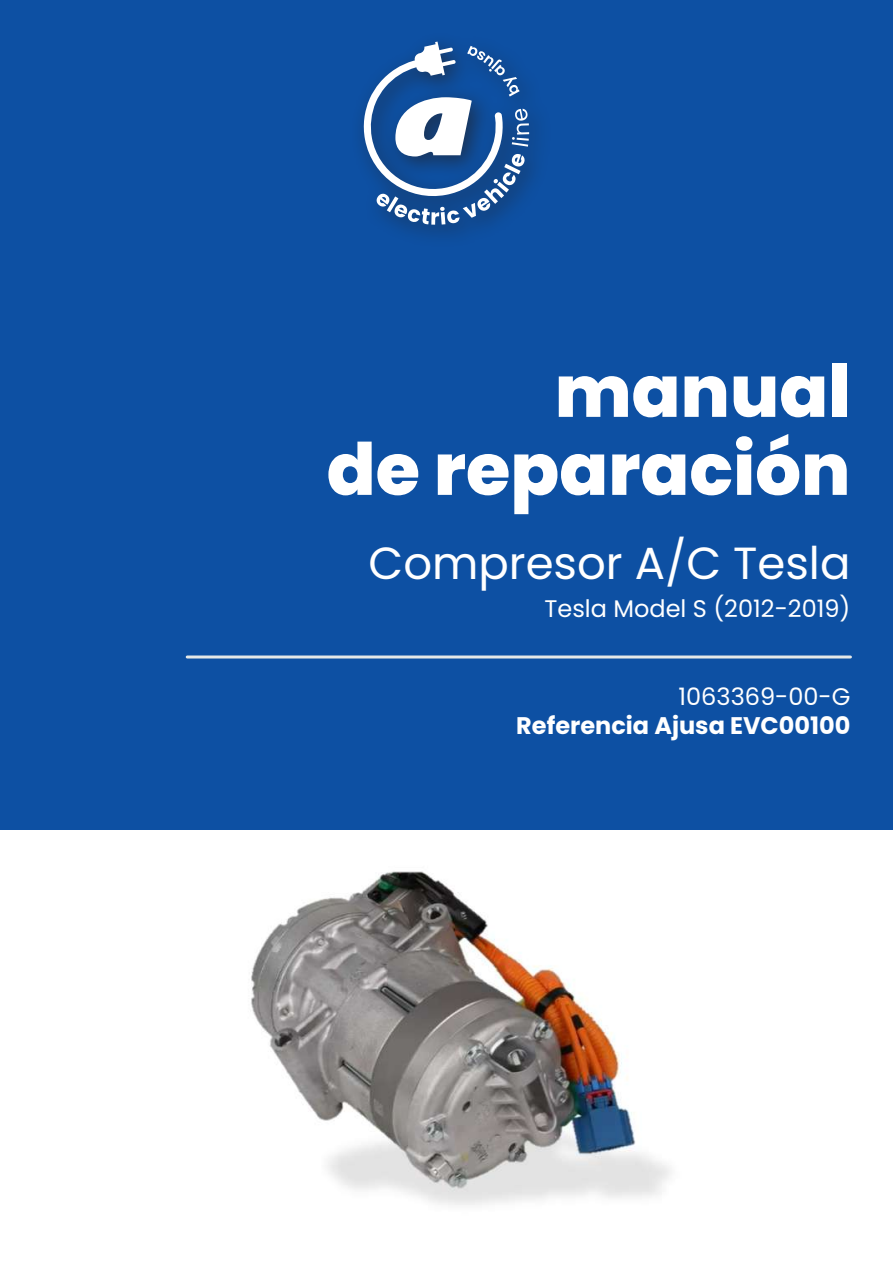
<style>
.page{position:relative;width:893px;height:1263px;background:#fff}
.page>*{position:absolute;margin:0;border:0;box-sizing:border-box;transform-origin:0 0}
.t1{font:800 72px/78px "Poppins";color:#fff;text-align:right}
.t2{font:45px "Poppins";color:#fff}
.t3{font:24px "Poppins";color:#fff}
.t4{font:700 24px "Poppins";color:#fff}
</style>
<div class="page">
<div style="left:0;top:0;width:893px;height:829px;background:#0d50a3"></div>
<div style="left:351px;top:31px;width:202px;height:218px;background:#231f20;opacity:.61"></div>
<svg style="left:362px;top:42px;width:167px;height:183px"></svg>
<hr style="left:187px;top:655px;width:663px;height:3px;background:#e5e8e7">
<img style="left:251px;top:871px;width:420px;height:334px">
<h1 class="t1" style="left:327px;top:353px;width:525px">manual<br>de reparación</h1>
<h2 class="t2" style="left:369px;top:537px;width:483px">Compresor A/C Tesla</h2>
<p class="t3" style="left:544px;top:595px;width:307px">Tesla Model S (2012-2019)</p>
<p class="t3" style="left:679px;top:683px;width:173px">1063369-00-G</p>
<p class="t4" style="left:516px;top:712px;width:336px">Referencia Ajusa EVC00100</p>
</div>
